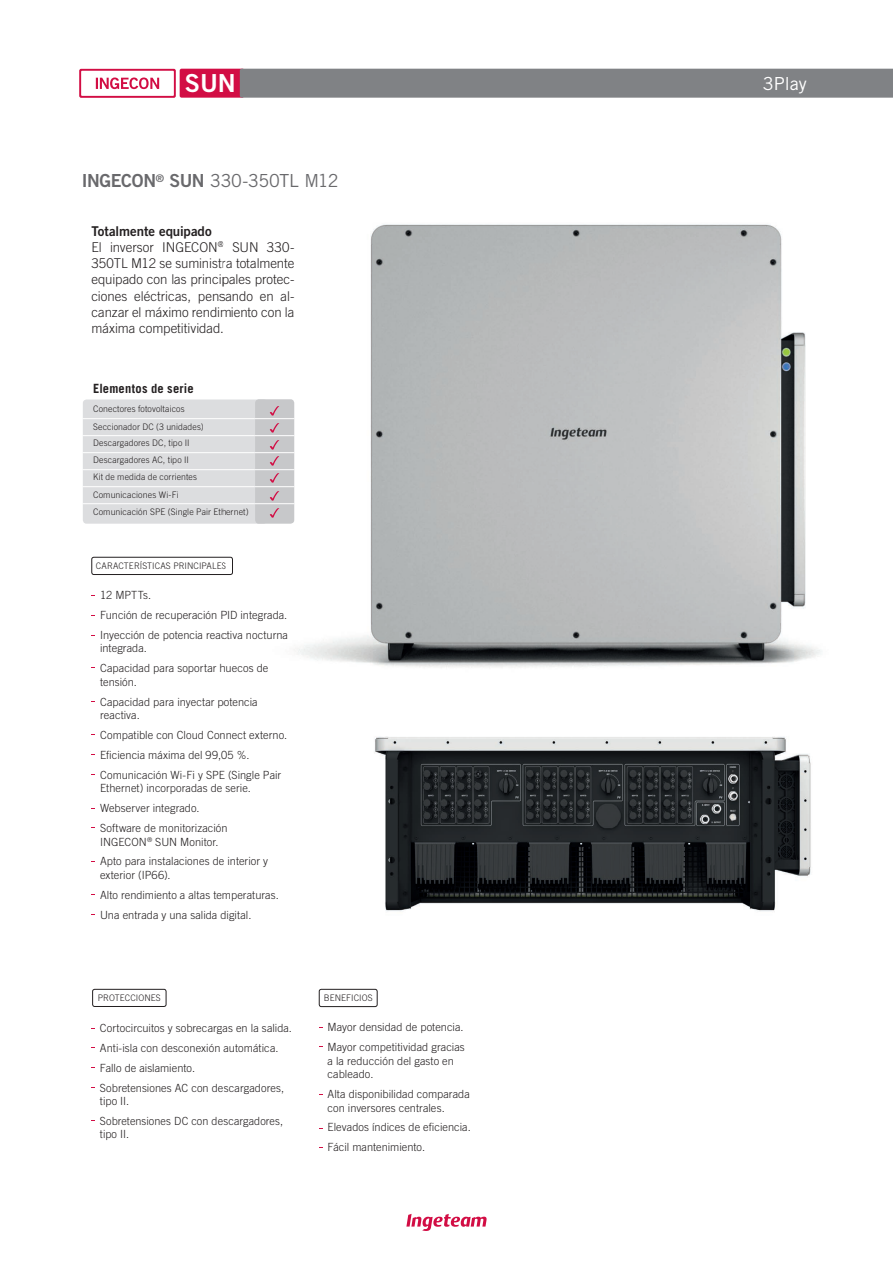
<style>
.page{position:relative;width:893px;height:1263px;background:#fff}
.page>*{position:absolute;margin:0;border:0;box-sizing:border-box;transform-origin:0 0}
.t1{font:24.9px "Trade Gothic LT Std Bd 2";color:#fff}
.frasesubtitulo{font:18px "Trade Gothic LT Std";letter-spacing:-.015em;color:#69696c}
.t2{font:18px "Trade Gothic LT Std";color:#fff}
.TextoGeneral_justifi{font:300 13.5px/16.2px "Trade Gothic LT Std";color:#231f20;text-align:justify}
.TextoGeneral_justifi-2{font:13.5px "Trade Gothic LT Std Bd 2";letter-spacing:-.005em;color:#231f20}
.texto_general{font:700 12.75px "Trade Gothic LT Std";letter-spacing:.015em;color:#231f20}
.protecciones_accesor{font:300 11.25px/13.5px "Trade Gothic LT Std";letter-spacing:.005em;color:#231f20}
.texto_general-2{font:300 9px "Trade Gothic LT Std";letter-spacing:.015em;color:#231f20}
.Nuevo_texto_columnas{font:300 9px "Trade Gothic LT Std";letter-spacing:.01em;color:#231f20}
.s1{font-family:"Trade Gothic LT Std Bd 2"}
</style>
<div class="page">
<svg style="left:406px;top:1214px;width:81px;height:17px"></svg>
<svg style="left:79px;top:69px;width:97px;height:29px"></svg>
<div style="left:81px;top:71px;width:93px;height:25px;background:#fff"></div>
<svg style="left:96px;top:78px;width:63px;height:11px"></svg>
<svg style="left:180px;top:69px;width:713px;height:29px;background:#887981"></svg>
<div style="left:83px;top:399px;width:184px;height:125px;background:#dcdddf;border-radius:4px"></div>
<hr style="left:82px;top:418px;width:173px;height:1px;background:#fff">
<hr style="left:82px;top:435px;width:173px;height:1px;background:#fff">
<hr style="left:82px;top:452px;width:173px;height:1px;background:#fff">
<hr style="left:82px;top:469px;width:173px;height:1px;background:#fff">
<hr style="left:82px;top:486px;width:173px;height:1px;background:#fff">
<hr style="left:82px;top:503px;width:173px;height:1px;background:#fff">
<div style="left:319px;top:989px;width:58px;height:18px;border:1px solid #231f20;border-radius:2px"></div>
<div style="left:92px;top:989px;width:74px;height:18px;border:1px solid #231f20;border-radius:2px"></div>
<div style="left:92px;top:557px;width:141px;height:18px;border:1px solid #231f20;border-radius:2px"></div>
<img style="left:224px;top:224px;width:598px;height:444px">
<img style="left:374px;top:736px;width:437px;height:176px">
<h1 class="t1" style="left:185px;top:68px;width:53px">SUN</h1>
<p class="frasesubtitulo" style="left:82px;top:170px;width:258px"><span class="s1">INGECON</span><sup>®</sup> <span class="s1">SUN</span> 330-350TL M12</p>
<p class="TextoGeneral_justifi-2" style="left:91px;top:223px;width:122px">Totalmente equipado</p>
<p class="TextoGeneral_justifi" style="left:91px;top:239px;width:205px">El inversor INGECON<sup>®</sup> SUN 330- 350TL M12 se suministra totalmente equipado con las principales protec&shy;ciones eléctricas, pensando en al&shy;canzar el máximo rendimiento con la máxima competitividad.</p>
<p class="texto_general" style="left:93px;top:381px;width:102px">Elementos de serie</p>
<p class="texto_general-2" style="left:93px;top:404px;width:93px">Conectores fotovoltaicos</p>
<p class="texto_general-2" style="left:93px;top:421px;width:112px">Seccionador DC (3 unidades)</p>
<p class="texto_general-2" style="left:93px;top:438px;width:98px">Descargadores DC, tipo II</p>
<p class="texto_general-2" style="left:93px;top:455px;width:97px">Descargadores AC, tipo II</p>
<p class="texto_general-2" style="left:93px;top:472px;width:105px">Kit de medida de corrientes</p>
<p class="texto_general-2" style="left:93px;top:489px;width:87px">Comunicaciones Wi-Fi</p>
<p class="texto_general-2" style="left:93px;top:506px;width:157px">Comunicación SPE (Single Pair Ethernet)</p>
<p class="Nuevo_texto_columnas" style="left:96px;top:561px;width:132px">CARACTERÍSTICAS PRINCIPALES</p>
<p class="protecciones_accesor" style="left:100px;top:588px;width:53px">12 MPTTs.</p>
<p class="protecciones_accesor" style="left:100px;top:608px;width:189px">Función de recuperación PID integrada.</p>
<p class="protecciones_accesor" style="left:100px;top:628px;width:190px">Inyección de potencia reactiva nocturna integrada.</p>
<p class="protecciones_accesor" style="left:100px;top:661px;width:170px">Capacidad para soportar huecos de tensión.</p>
<p class="protecciones_accesor" style="left:100px;top:695px;width:159px">Capacidad para inyectar potencia reactiva.</p>
<p class="protecciones_accesor" style="left:100px;top:728px;width:189px">Compatible con Cloud Connect externo.</p>
<p class="protecciones_accesor" style="left:100px;top:748px;width:151px">Eficiencia máxima del 99,05 %.</p>
<p class="protecciones_accesor" style="left:100px;top:768px;width:183px">Comunicación Wi-Fi y SPE (Single Pair<br>Ethernet) incorporadas de serie.</p>
<p class="protecciones_accesor" style="left:100px;top:801px;width:101px">Webserver integrado.</p>
<p class="protecciones_accesor" style="left:100px;top:821px;width:129px">Software de monitorización<br>INGECON<sup>®</sup> SUN Monitor.</p>
<p class="protecciones_accesor" style="left:100px;top:854px;width:170px">Apto para instalaciones de interior y exterior (IP66).</p>
<p class="protecciones_accesor" style="left:100px;top:888px;width:180px">Alto rendimiento a altas temperaturas.</p>
<p class="protecciones_accesor" style="left:100px;top:908px;width:153px">Una entrada y una salida digital.</p>
<p class="Nuevo_texto_columnas" style="left:98px;top:992px;width:65px">PROTECCIONES</p>
<p class="protecciones_accesor" style="left:100px;top:1021px;width:194px">Cortocircuitos y sobrecargas en la salida.</p>
<p class="protecciones_accesor" style="left:100px;top:1041px;width:180px">Anti-isla con desconexión automática.</p>
<p class="protecciones_accesor" style="left:100px;top:1061px;width:97px">Fallo de aislamiento.</p>
<p class="protecciones_accesor" style="left:100px;top:1080px;width:186px">Sobretensiones AC con descargadores, tipo II.</p>
<p class="protecciones_accesor" style="left:100px;top:1114px;width:185px">Sobretensiones DC con descargadores, tipo II.</p>
<p class="Nuevo_texto_columnas" style="left:324px;top:993px;width:51px">BENEFICIOS</p>
<p class="protecciones_accesor" style="left:328px;top:1020px;width:138px">Mayor densidad de potencia.</p>
<p class="protecciones_accesor" style="left:328px;top:1040px;width:139px">Mayor competitividad gracias a la reducción del gasto en cableado.</p>
<p class="protecciones_accesor" style="left:328px;top:1087px;width:144px">Alta disponibilidad comparada con inversores centrales.</p>
<p class="protecciones_accesor" style="left:328px;top:1120px;width:145px">Elevados índices de eficiencia.</p>
<p class="protecciones_accesor" style="left:328px;top:1140px;width:99px">Fácil mantenimiento.</p>
<p class="t2" style="left:763px;top:73px;width:45px">3Play</p>
</div>
